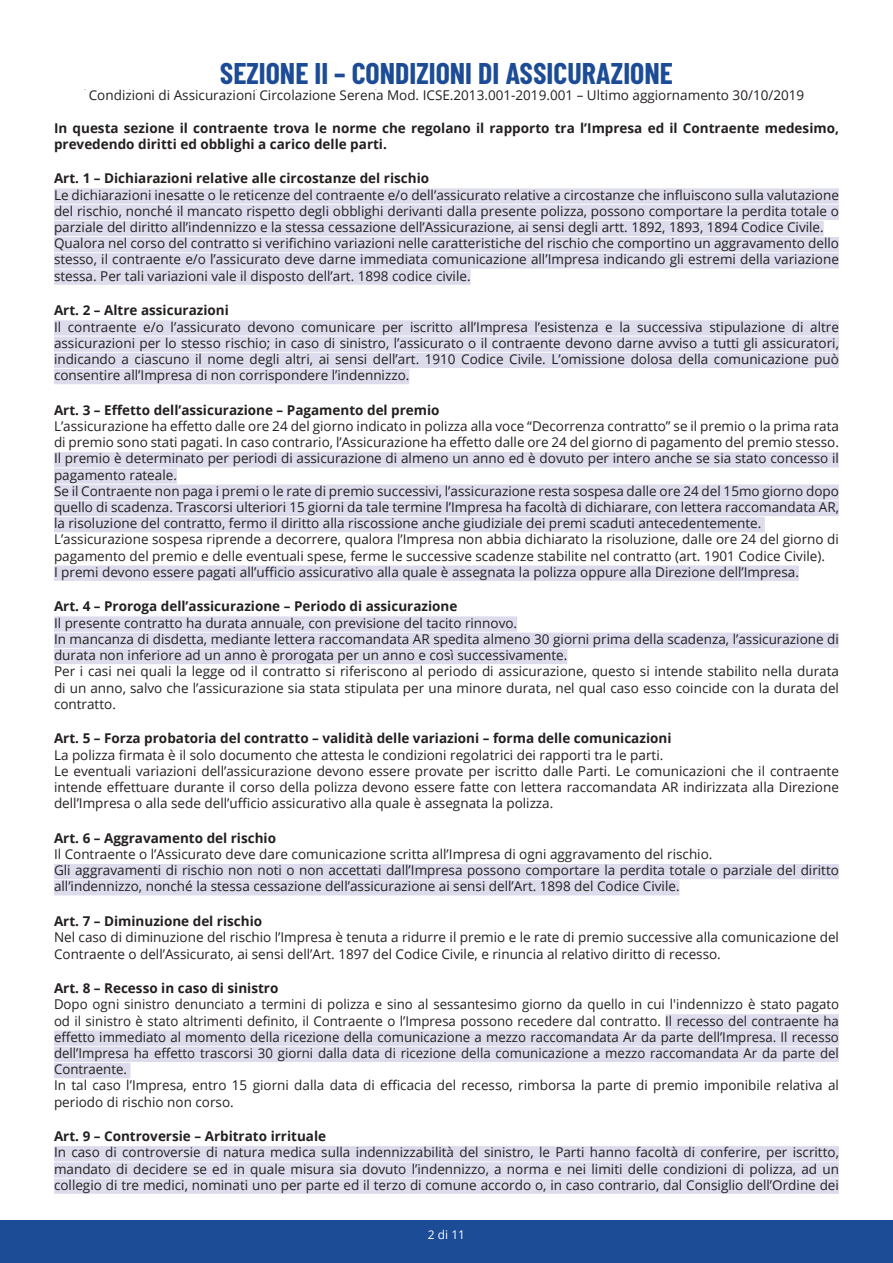
<style>
.page{position:relative;width:893px;height:1263px;background:#fff}
.page>*{position:absolute;margin:0;border:0;box-sizing:border-box;transform-origin:0 0}
.t1{font:700 30px "Barlow Condensed";color:#1d4c96}
.t2{font:13.5px/16.2px "Open Sans";color:#241f1f}
.t3{font:700 13.5px/16.2px "Open Sans";color:#241f1f}
.t4{font:12px "Open Sans";color:#fff}
</style>
<div class="page">
<div style="left:0;top:1220px;width:893px;height:43px;background:#1d4c96"></div>
<div style="left:54px;top:188px;width:785px;height:16px;background:#dcdcec"></div>
<div style="left:54px;top:205px;width:785px;height:15px;background:#dcdcec"></div>
<div style="left:54px;top:221px;width:770px;height:15px;background:#dcdcec"></div>
<div style="left:54px;top:237px;width:785px;height:15px;background:#dcdcec"></div>
<div style="left:54px;top:253px;width:785px;height:16px;background:#dcdcec"></div>
<div style="left:54px;top:269px;width:417px;height:16px;background:#dcdcec"></div>
<div style="left:54px;top:320px;width:785px;height:16px;background:#dcdcec"></div>
<div style="left:54px;top:336px;width:785px;height:16px;background:#dcdcec"></div>
<div style="left:54px;top:353px;width:785px;height:15px;background:#dcdcec"></div>
<div style="left:54px;top:369px;width:355px;height:15px;background:#dcdcec"></div>
<div style="left:54px;top:452px;width:785px;height:15px;background:#dcdcec"></div>
<div style="left:54px;top:468px;width:123px;height:16px;background:#dcdcec"></div>
<div style="left:54px;top:485px;width:785px;height:15px;background:#dcdcec"></div>
<div style="left:54px;top:501px;width:785px;height:15px;background:#dcdcec"></div>
<div style="left:54px;top:517px;width:711px;height:15px;background:#dcdcec"></div>
<div style="left:54px;top:566px;width:745px;height:15px;background:#dcdcec"></div>
<div style="left:54px;top:616px;width:463px;height:16px;background:#dcdcec"></div>
<div style="left:54px;top:633px;width:785px;height:15px;background:#dcdcec"></div>
<div style="left:54px;top:649px;width:513px;height:15px;background:#dcdcec"></div>
<div style="left:54px;top:864px;width:785px;height:15px;background:#dcdcec"></div>
<div style="left:54px;top:880px;width:625px;height:15px;background:#dcdcec"></div>
<div style="left:665px;top:1014px;width:174px;height:15px;background:#dcdcec"></div>
<div style="left:54px;top:1030px;width:785px;height:16px;background:#dcdcec"></div>
<div style="left:54px;top:1047px;width:785px;height:15px;background:#dcdcec"></div>
<div style="left:54px;top:1063px;width:76px;height:15px;background:#dcdcec"></div>
<div style="left:54px;top:1146px;width:785px;height:15px;background:#dcdcec"></div>
<div style="left:54px;top:1162px;width:785px;height:16px;background:#dcdcec"></div>
<div style="left:54px;top:1178px;width:785px;height:16px;background:#dcdcec"></div>
<h1 class="t1" style="left:220px;top:55px;width:454px">SEZIONE II – CONDIZIONI DI ASSICURAZIONE</h1>
<p class="t2" style="left:54px;top:87px;width:786px">Condizioni d Assicuraz oni C rcolazione Serena Mod. ICSE.2017.001–2 19.001 ed. 2019-10 - Ultim aggior amento 30/ 0/2019</p>
<p class="t3" style="left:54px;top:119px;width:786px">In questa sezione il contraente trova le norme che regolano il rapporto tra l’Impresa ed il Contraente medesimo, prevedendo diritti ed obblighi a carico delle parti.</p>
<p class="t3" style="left:54px;top:170px;width:377px">Art. 1 – Dichiarazioni relative alle circostanze del rischio</p>
<p class="t2" style="left:54px;top:186px;width:786px">Le dichiarazioni inesatte o le reticenze del contraente e/o dell’assicurato relative a circostanze che influiscono sulla valutazione del rischio, nonché il mancato rispetto degli obblighi derivanti dalla presente polizza, possono comportare la perdita totale o parziale del diritto all’indennizzo e la stessa cessazione dell’Assicurazione, ai sensi degli artt. 1892, 1893, 1894 Codice Civile.<br>Qualora nel corso del contratto si verifichino variazioni nelle caratteristiche del rischio che comportino un aggravamento dello stesso, il contraente e/o l’assicurato deve darne immediata comunicazione all’Impresa indicando gli estremi della variazione stessa. Per tali variazioni vale il disposto dell’art. 1898 codice civile.</p>
<p class="t3" style="left:54px;top:302px;width:176px">Art. 2 – Altre assicurazioni</p>
<p class="t2" style="left:54px;top:318px;width:786px;text-align:justify">Il contraente e/o l’assicurato devono comunicare per iscritto all’Impresa l’esistenza e la successiva stipulazione di altre assicurazioni per lo stesso rischio; in caso di sinistro, l’assicurato o il contraente devono darne avviso a tutti gli assicuratori, indicando a ciascuno il nome degli altri, ai sensi dell’art. 1910 Codice Civile. L’omissione dolosa della comunicazione può consentire all’Impresa di non corrispondere l’indennizzo.</p>
<p class="t3" style="left:54px;top:401px;width:387px">Art. 3 – Effetto dell’assicurazione – Pagamento del premio</p>
<p class="t2" style="left:54px;top:418px;width:786px">L’assicurazione ha effetto dalle ore 24 del giorno indicato in polizza alla voce “Decorrenza contratto” se il premio o la prima rata di premio sono stati pagati. In caso contrario, l’Assicurazione ha effetto dalle ore 24 del giorno di pagamento del premio stesso.<br>Il premio è determinato per periodi di assicurazione di almeno un anno ed è dovuto per intero anche se sia stato concesso il pagamento rateale.<br>Se il Contraente non paga i premi o le rate di premio successivi, l’assicurazione resta sospesa dalle ore 24 del 15mo giorno dopo quello di scadenza. Trascorsi ulteriori 15 giorni da tale termine l’Impresa ha facoltà di dichiarare, con lettera raccomandata AR, la risoluzione del contratto, fermo il diritto alla riscossione anche giudiziale dei premi scaduti antecedentemente.<br>L’assicurazione sospesa riprende a decorrere, qualora l’Impresa non abbia dichiarato la risoluzione, dalle ore 24 del giorno di pagamento del premio e delle eventuali spese, ferme le successive scadenze stabilite nel contratto (art. 1901 Codice Civile).<br>I premi devono essere pagati all’ufficio assicurativo alla quale è assegnata la polizza oppure alla Direzione dell’Impresa.</p>
<p class="t3" style="left:54px;top:598px;width:405px">Art. 4 – Proroga dell’assicurazione – Periodo di assicurazione</p>
<p class="t2" style="left:54px;top:614px;width:786px">Il presente contratto ha durata annuale, con previsione del tacito rinnovo.<br>In mancanza di disdetta, mediante lettera raccomandata AR spedita almeno 30 giorni prima della scadenza, l’assicurazione di durata non inferiore ad un anno è prorogata per un anno e così successivamente.<br>Per i casi nei quali la legge od il contratto si riferiscono al periodo di assicurazione, questo si intende stabilito nella durata di un anno, salvo che l’assicurazione sia stata stipulata per una minore durata, nel qual caso esso coincide con la durata del contratto.</p>
<p class="t3" style="left:54px;top:730px;width:619px">Art. 5 – Forza probatoria del contratto – validità delle variazioni – forma delle comunicazioni</p>
<p class="t2" style="left:54px;top:746px;width:786px">La polizza firmata è il solo documento che attesta le condizioni regolatrici dei rapporti tra le parti.<br>Le eventuali variazioni dell’assicurazione devono essere provate per iscritto dalle Parti. Le comunicazioni che il contraente intende effettuare durante il corso della polizza devono essere fatte con lettera raccomandata AR indirizzata alla Direzione dell’Impresa o alla sede dell’ufficio assicurativo alla quale è assegnata la polizza.</p>
<p class="t3" style="left:54px;top:829px;width:224px">Art. 6 – Aggravamento del rischio</p>
<p class="t2" style="left:54px;top:846px;width:786px">Il Contraente o l’Assicurato deve dare comunicazione scritta all’Impresa di ogni aggravamento del rischio.<br>Gli aggravamenti di rischio non noti o non accettati dall’Impresa possono comportare la perdita totale o parziale del diritto all’indennizzo, nonché la stessa cessazione dell’assicurazione ai sensi dell’Art. 1898 del Codice Civile.</p>
<p class="t3" style="left:54px;top:913px;width:210px">Art. 7 – Diminuzione del rischio</p>
<p class="t2" style="left:54px;top:929px;width:786px">Nel caso di diminuzione del rischio l’Impresa è tenuta a ridurre il premio e le rate di premio successive alla comunicazione del<br>Contraente o dell’Assicurato, ai sensi dell’Art. 1897 del Codice Civile, e rinuncia al relativo diritto di recesso.</p>
<p class="t3" style="left:54px;top:980px;width:226px">Art. 8 – Recesso in caso di sinistro</p>
<p class="t2" style="left:54px;top:996px;width:786px">Dopo ogni sinistro denunciato a termini di polizza e sino al sessantesimo giorno da quello in cui l'indennizzo è stato pagato od il sinistro è stato altrimenti definito, il Contraente o l’Impresa possono recedere dal contratto. Il recesso del contraente ha effetto immediato al momento della ricezione della comunicazione a mezzo raccomandata Ar da parte dell’Impresa. Il recesso dell’Impresa ha effetto trascorsi 30 giorni dalla data di ricezione della comunicazione a mezzo raccomandata Ar da parte del Contraente.<br>In tal caso l’Impresa, entro 15 giorni dalla data di efficacia del recesso, rimborsa la parte di premio imponibile relativa al periodo di rischio non corso.</p>
<p class="t3" style="left:54px;top:1128px;width:274px">Art. 9 – Controversie – Arbitrato irrituale</p>
<p class="t2" style="left:54px;top:1144px;width:786px;text-align:justify">In caso di controversie di natura medica sulla indennizzabilità del sinistro, le Parti hanno facoltà di conferire, per iscritto, mandato di decidere se ed in quale misura sia dovuto l’indennizzo, a norma e nei limiti delle condizioni di polizza, ad un collegio di tre medici, nominati uno per parte ed il terzo di comune accordo o, in caso contrario, dal Consiglio dell’Ordine dei</p>
<p class="t2" style="left:89px;top:87px;width:717px">Condizioni di Assicurazioni Circolazione Serena Mod. ICSE.2013.001-2019.001 – Ultimo aggiornamento 30/10/2019</p>
<p class="t4" style="left:428px;top:1227px;width:39px">2 di 11</p>
</div>
